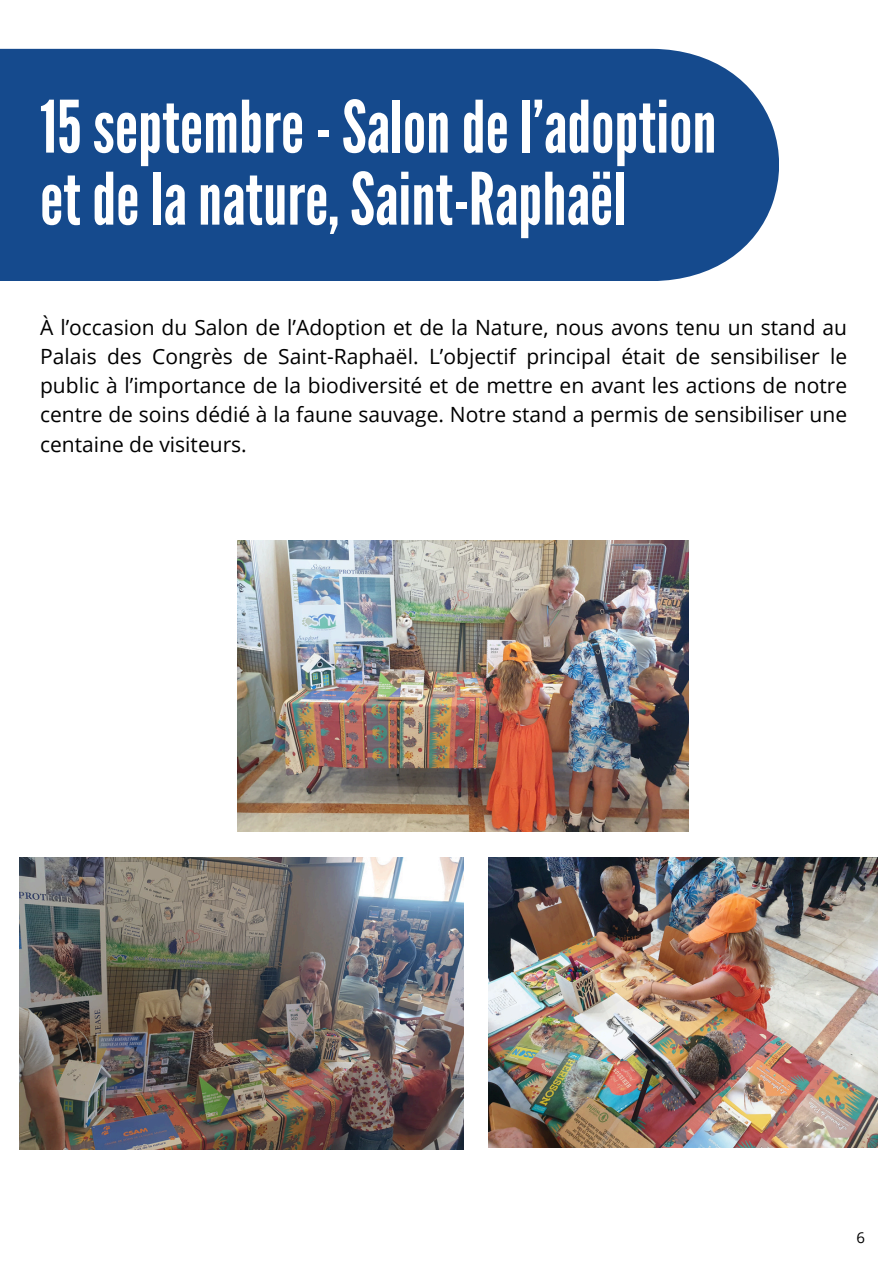
<style>
.page{position:relative;width:894px;height:1264px;background:#fff}
.page>*{position:absolute;margin:0;border:0;box-sizing:border-box;transform-origin:0 0}
.t1{font:72px/72px "League Gothic";color:#fff}
.t2{font:21px/29.2px "Open Sans";color:#000;text-align:justify}
.t3{font:15px "Open Sans";color:#000}
</style>
<div class="page">
<div style="left:0;top:49px;width:778px;height:232px;background:#154a8d"></div>
<img style="left:488px;top:857px;width:388px;height:290px">
<img style="left:237px;top:540px;width:451px;height:291px">
<img style="left:20px;top:858px;width:443px;height:291px">
<p class="t1" style="left:40px;top:92px;width:678px">15septembre-Salondel’adoption etdelanature,Saint-Raphaël</p>
<p class="t2" style="left:40px;top:312px;width:808px">À l’occasion du Salon de l’Adoption et de la Nature, nous avons tenu un stand au Palais des Congrès de Saint-Raphaël. L’objectif principal était de sensibiliser le public à l’importance de la biodiversité et de mettre en avant les actions de notre centre de soins dédié à la faune sauvage. Notre stand a permis de sensibiliser une centaine de visiteurs.</p>
<h1 class="t3" style="left:856px;top:1226px;width:10px">6</h1>
</div>
